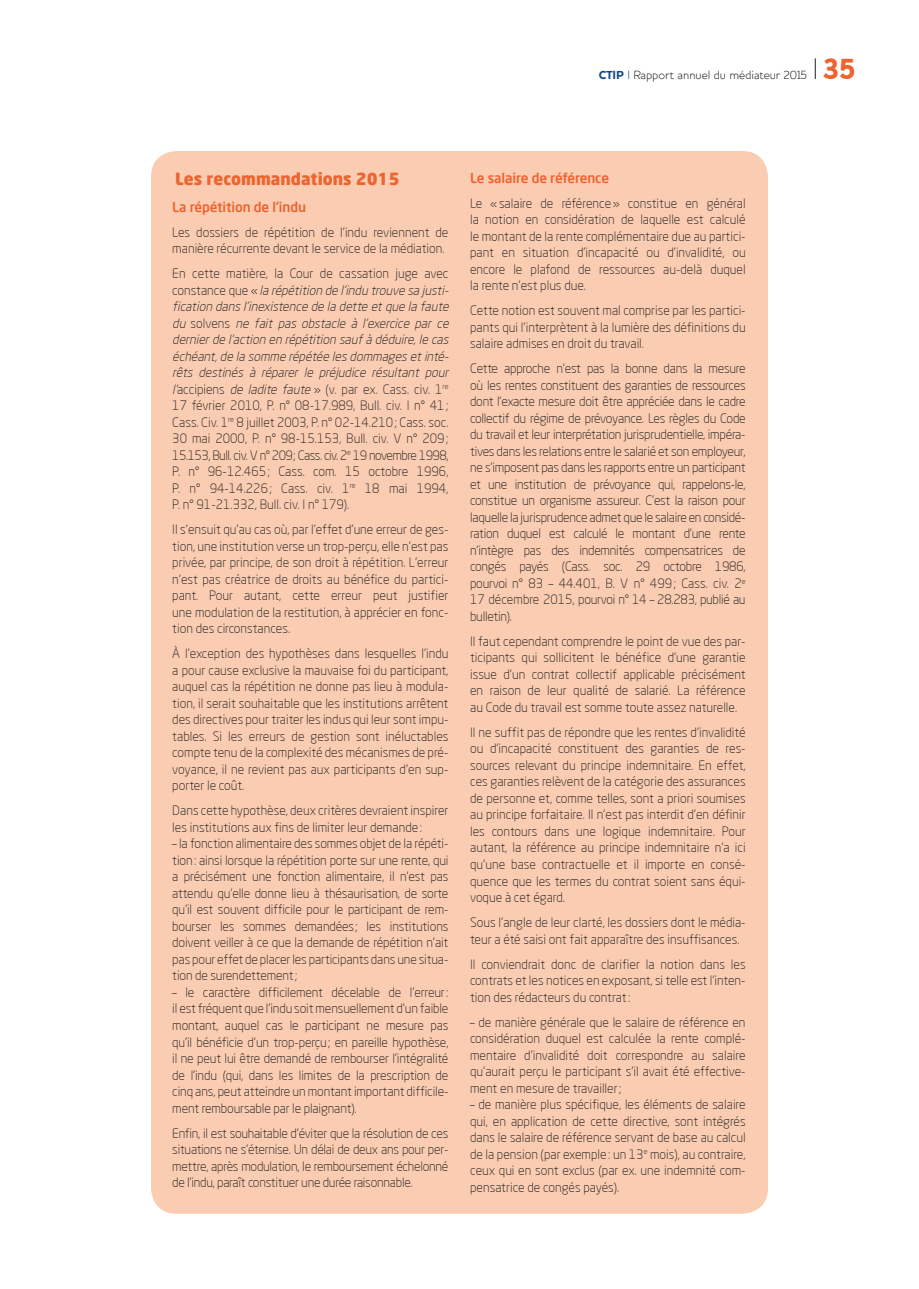
<style>
.page{position:relative;width:919px;height:1289px;background:#fff}
.page>*{position:absolute;margin:0;border:0;box-sizing:border-box;transform-origin:0 0}
.t1{font:900 30px "Houschka";color:#ee6430}
.CTIP_RA14_Inter_02{font:900 16.5px "Neo Sans";color:#ee6430}
.CITP_RA15_Inter_03{font:500 13.5px "Neo Sans Pro";letter-spacing:-.005em;color:#ee6430}
.CTIP_RA14_TXT_Couran{font:300 12.75px/16.5px "Neo Sans Pro";color:#231f20;text-align:justify}
.t2{font:300 12px "Houschka";color:#231f20}
.s1{font-weight:900;color:#124887}
.s2{color:#124887}
.s3{font-style:italic}
</style>
<div class="page">
<svg style="left:814px;top:58px;width:1px;height:21px"></svg>
<div style="left:151px;top:151px;width:616px;height:1062px;background:#facdb2;border-radius:26px"></div>
<p class="t2" style="left:598px;top:68px;width:209px"><span class="s1">CTIP</span> <span class="s2">I</span> Rapport annuel du médiateur 2015</p>
<p class="t1" style="left:823px;top:51px;width:33px">35</p>
<p class="CTIP_RA14_Inter_02" style="left:175px;top:168px;width:226px">Les recommandations 2015</p>
<p class="CITP_RA15_Inter_03" style="left:172px;top:198px;width:135px">La répétition de l’indu</p>
<p class="CTIP_RA14_TXT_Couran" style="left:172px;top:223px;width:278px">Les dossiers de répétition de l’indu reviennent de manière récurrente devant le service de la médiation.</p>
<p class="CTIP_RA14_TXT_Couran" style="left:172px;top:265px;width:281px;text-align:left">En cette matière, la Cour de cassation juge avec c o n s t a n c e q u e « <span class="s3">la répétition de l’indu trouve sa justi&shy;fication dans l’inexistence de la dette et que la faute du</span> s o l v e n s <span class="s3">ne fait pas obstacle à l’exercice par ce dernier de l’action en répétition sauf à déduire, le cas échéant,de la somme répétée lesdommagesetinté&shy;rêts destinés à réparer le préjudice résultant pour l’</span>accipiens <span class="s3">de ladite faute</span> » (v. par ex. Cass. civ. 1<sup>re </sup>17 février 2010, P. n° 08-17.989, Bull. civ. I n° 41; Cass. Civ. 1<sup>re</sup> 8 juillet 2003, P. n° 02-14.210; Cass. soc.<br>30 mai 2000, P. n° 98-15.153, Bull. civ. V n° 209; 15.153, Bull. civ. V n° 209; Cass. civ. 2<sup>e</sup> 19 novembre 1998, P. n° 96-12.465; Cass. com. 15 octobre 1996, P. n° 94-14.226; Cass. civ. 1<sup>re</sup> 18 mai 1994, P. n° 91-21.332, Bull. civ. I n° 179).</p>
<p class="CTIP_RA14_TXT_Couran" style="left:172px;top:521px;width:278px">Il s’ensuit qu’au cas où, par l’effet d’une erreur de ges&shy;tion, une institution verse un trop-perçu, elle n’est pas privée, par principe, de son droit à répétition. L’erreur n’est pas créatrice de droits au bénéfice du partici&shy;pant. Pour autant, cette erreur peut justifier une modulation de la restitution, à apprécier en fonc&shy;tion des circonstances.</p>
<p class="CTIP_RA14_TXT_Couran" style="left:172px;top:645px;width:278px">À l’exception des hypothèses dans lesquelles l’indu a pour cause exclusive la mauvaise foi du participant, auquel cas la répétition ne donne pas lieu à modula&shy;tion, il serait souhaitable que les institutions arrêtent des directives pour traiter les indus qui leur sont impu&shy;tables. Si les erreurs de gestion sont inéluctables compte tenu de la complexité des mécanismes de pré&shy;voyance, il ne revient pas aux participants d’en sup&shy;porter le coût.</p>
<p class="CTIP_RA14_TXT_Couran" style="left:172px;top:802px;width:277px">Dans cette hypothèse, deux critères devraient inspirer les institutions aux fins de limiter leur demande:</p>
<p class="CTIP_RA14_TXT_Couran" style="left:172px;top:835px;width:278px">– la fonction alimentaire des sommes objet de la répéti&shy;tion: ainsi lorsque la répétition porte sur une rente, qui a précisément une fonction alimentaire, il n’est pas attendu qu’elle donne lieu à thésaurisation, de sorte qu’il est souvent difficile pour le participant de rem&shy;bourser les sommes demandées; les institutions doivent veiller à ce que la demande de répétition n’ait pas pour effet de placerles participants dans une situa&shy;tion de surendettement;</p>
<p class="CTIP_RA14_TXT_Couran" style="left:172px;top:983px;width:278px">– le caractère difficilement décelable de l’erreur: il est fréquent que l’indu soit mensuellement d’un faible montant, auquel cas le participant ne mesure pas qu’il bénéficie d’un trop-perçu; en pareille hypothèse, il ne peut lui être demandé de rembourser l’intégralité de l’indu (qui, dans les limites de la prescription de cinq ans, peut atteindre un montant important difficile&shy;ment remboursable par le plaignant).</p>
<p class="CTIP_RA14_TXT_Couran" style="left:172px;top:1124px;width:278px">Enfin, il est souhaitable d’éviter que la résolution de ces situations ne s’éternise. Un délai de deux ans pour per&shy;mettre, après modulation, le remboursement échelonné de l’indu, paraît constituer une durée raisonnable.</p>
<p class="CITP_RA15_Inter_03" style="left:470px;top:169px;width:140px">Le salaire de référence</p>
<p class="CTIP_RA14_TXT_Couran" style="left:470px;top:194px;width:277px">Le «salaire de référence» constitue en général la notion en considération de laquelle est calculé le montant de la rente complémentaire due au partici&shy;pant en situation d’incapacité ou d’invalidité, ou encore le plafond de ressources au-delà duquel la rente n’est plus due.</p>
<p class="CTIP_RA14_TXT_Couran" style="left:470px;top:302px;width:277px">Cette notion est souvent mal comprise par les partici&shy;pants qui l’interprètent à la lumière des définitions du salaire admises en droit du travail.</p>
<p class="CTIP_RA14_TXT_Couran" style="left:470px;top:360px;width:277px">Cette approche n’est pas la bonne dans la mesure où les rentes constituent des garanties de ressources dont l’exacte mesure doit être appréciée dans le cadre collectif du régime de prévoyance. Les règles du Code du travail et leur interprétation jurisprudentielle, impéra&shy;tives dans les relations entre le salarié et son employeur, ne s’imposent pas dans les rapports entre un participant et une institution de prévoyance qui, rappelons-le, constitue un organisme assureur. C’est la raison pour laquelle la jurisprudence admet que le salaire en considé&shy;ration duquel est calculé le montant d’une rente n’intègre pas des indemnités compensatrices de congés payés (Cass. soc. 29 octobre 1986, pourvoi n° 83 – 44.401, B. V n° 499; Cass. civ. 2<sup>e </sup>17 décembre 2015, pourvoi n° 14 – 28.283, publié au bulletin).</p>
<p class="CTIP_RA14_TXT_Couran" style="left:470px;top:632px;width:277px">Il faut cependant comprendre le point de vue des par&shy;ticipants qui sollicitent le bénéfice d’une garantie issue d’un contrat collectif applicable précisément en raison de leur qualité de salarié. La référence au Code du travail est somme toute assez naturelle.</p>
<p class="CTIP_RA14_TXT_Couran" style="left:470px;top:723px;width:277px">Il ne suffit pas de répondre que les rentes d’invalidité ou d’incapacité constituent des garanties de res&shy;sources relevant du principe indemnitaire. En effet, ces garanties relèvent de la catégorie des assurances de personne et, comme telles, sont a priori soumises au principe forfaitaire. Il n’est pas interdit d’en définir les contours dans une logique indemnitaire. Pour autant, la référence au principe indemnitaire n’a ici qu’une base contractuelle et il importe en consé&shy;quence que les termes du contrat soient sans équi&shy;voque à cet égard.</p>
<p class="CTIP_RA14_TXT_Couran" style="left:470px;top:913px;width:277px">Sous l’angle de leur clarté, les dossiers dont le média&shy;teur a été saisi ont fait apparaître des insuffisances.</p>
<p class="CTIP_RA14_TXT_Couran" style="left:470px;top:955px;width:277px">Il conviendrait donc de clarifier la notion dans les contrats et les notices en exposant, si telle est l’inten&shy;tion des rédacteurs du contrat:</p>
<p class="CTIP_RA14_TXT_Couran" style="left:470px;top:1013px;width:277px">– de manière générale que le salaire de référence en considération duquel est calculée la rente complé&shy;mentaire d’invalidité doit correspondre au salaire qu’aurait perçu le participant s’il avait été effective&shy;ment en mesure de travailler;</p>
<p class="CTIP_RA14_TXT_Couran" style="left:470px;top:1095px;width:277px">– de manière plus spécifique, les éléments de salaire qui, en application de cette directive, sont intégrés dans le salaire de référence servant de base au calcul de la pension (par exemple: un 13<sup>e</sup> mois), au contraire, ceux qui en sont exclus (par ex. une indemnité com&shy;pensatrice de congés payés).</p>
</div>
